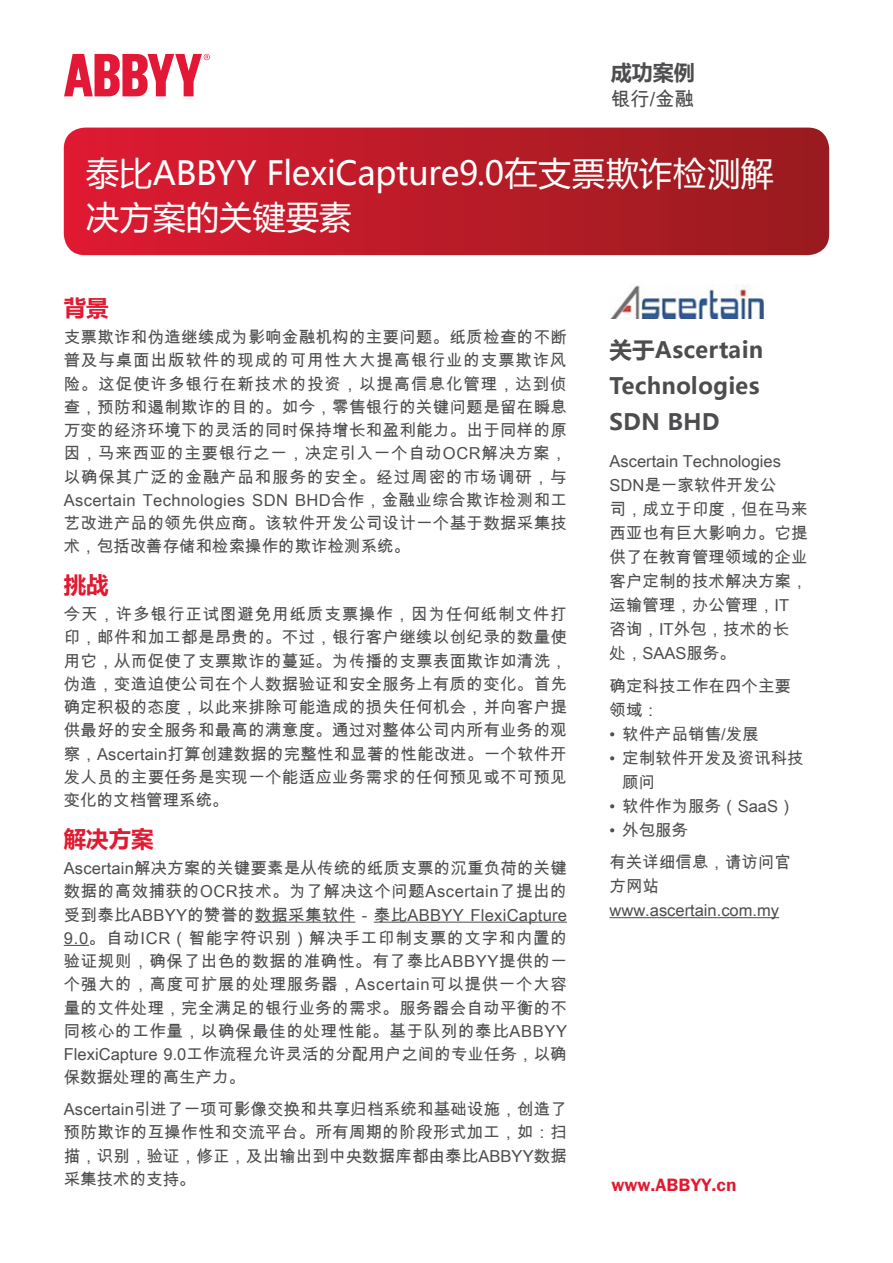
<style>
.page{position:relative;width:893px;height:1263px;background:#fff}
.page>*{position:absolute;margin:0;border:0;box-sizing:border-box;transform-origin:0 0}
.t1{font:33px/43.2px "Microsoft Ya Hei";letter-spacing:-.005em;color:#fff}
.t2{font:700 22.5px/36px "Microsoft Ya Hei";letter-spacing:.01em;color:#4d4d4f}
.t3{font:700 22.5px "Microsoft Ya Hei";color:#e11931}
.t4{font:700 21px "Microsoft Ya Hei";color:#4d4d4f}
.t5{font:19.5px "Arial Unicode MS";color:#4d4d4f}
.t6{font:18px "Franklin Gothic Demi ITC";color:#e11931}
.t7{font:16.5px/23.2px "Arial Unicode MS";color:#4d4d4f}
</style>
<div class="page">
<svg style="left:64px;top:128px;width:765px;height:127px;background:#ba1b28"></svg>
<svg style="left:64px;top:54px;width:146px;height:42px"></svg>
<hr style="left:609px;top:917px;width:170px;height:1px;background:#4d4d4f">
<hr style="left:255px;top:922px;width:100px;height:1px;background:#4d4d4f">
<hr style="left:374px;top:922px;width:193px;height:1px;background:#4d4d4f">
<svg style="left:64px;top:945px;width:25px;height:1px"></svg>
<img style="left:611px;top:285px;width:152px;height:34px">
<p class="t4" style="left:611px;top:57px;width:85px">成功案例</p>
<p class="t5" style="left:611px;top:85px;width:85px">银行/金融</p>
<h1 class="t1" style="left:86px;top:151px;width:689px">泰比ABBYY FlexiCapture9.0在支票欺诈检测解决方案的关键要素</h1>
<h2 class="t3" style="left:64px;top:292px;width:46px">背景</h2>
<p class="t7" style="left:64px;top:325px;width:505px;text-align:justify">支票欺诈和伪造继续成为影响金融机构的主要问题。纸质检查的不断普及与桌面出版软件的现成的可用性大大提高银行业的支票欺诈风险。这促使许多银行在新技术的投资，以提高信息化管理，达到侦查，预防和遏制欺诈的目的。如今，零售银行的关键问题是留在瞬息万变的经济环境下的灵活的同时保持增长和盈利能力。出于同样的原因，马来西亚的主要银行之一，决定引入一个自动OCR解决方案，以确保其广泛的金融产品和服务的安全。经过周密的市场调研，与Ascertain Technologies SDN BHD合作，金融业综合欺诈检测和工艺改进产品的领先供应商。该软件开发公司设计一个基于数据采集技术，包括改善存储和检索操作的欺诈检测系统。</p>
<h2 class="t3" style="left:64px;top:569px;width:46px">挑战</h2>
<p class="t7" style="left:64px;top:602px;width:505px;text-align:justify">今天，许多银行正试图避免用纸质支票操作，因为任何纸制文件打印，邮件和加工都是昂贵的。不过，银行客户继续以创纪录的数量使用它，从而促使了支票欺诈的蔓延。为传播的支票表面欺诈如清洗，伪造，变造迫使公司在个人数据验证和安全服务上有质的变化。首先确定积极的态度，以此来排除可能造成的损失任何机会，并向客户提供最好的安全服务和最高的满意度。通过对整体公司内所有业务的观察，Ascertain打算创建数据的完整性和显著的性能改进。一个软件开发人员的主要任务是实现一个能适应业务需求的任何预见或不可预见变化的文档管理系统。</p>
<h2 class="t3" style="left:64px;top:823px;width:91px">解决方案</h2>
<p class="t7" style="left:64px;top:856px;width:505px;text-align:justify">Ascertain解决方案的关键要素是从传统的纸质支票的沉重负荷的关键数据的高效捕获的OCR技术。为了解决这个问题Ascertain了提出的受到泰比ABBYY的赞誉的数据采集软件 - 泰比ABBYY FlexiCapture 9.0。自动ICR（智能字符识别）解决手工印制支票的文字和内置的验证规则，确保了出色的数据的准确性。有了泰比ABBYY提供的一个强大的，高度可扩展的处理服务器，Ascertain可以提供一个大容量的文件处理，完全满足的银行业务的需求。服务器会自动平衡的不同核心的工作量，以确保最佳的处理性能。基于队列的泰比ABBYY FlexiCapture 9.0工作流程允许灵活的分配用户之间的专业任务，以确保数据处理的高生产力。</p>
<p class="t7" style="left:64px;top:1097px;width:505px;text-align:justify">Ascertain引进了一项可影像交换和共享归档系统和基础设施，创造了预防欺诈的互操作性和交流平台。所有周期的阶段形式加工，如：扫描，识别，验证，修正，及出输出到中央数据库都由泰比ABBYY数据采集技术的支持。</p>
<h2 class="t2" style="left:609px;top:331px;width:155px">关于Ascertain<br>Technologies<br>SDN BHD</h2>
<p class="t7" style="left:609px;top:449px;width:199px;line-height:24px">Ascertain Technologies<br>SDN是一家软件开发公<br>司，成立于印度，但在马来西亚也有巨大影响力。它提供了在教育管理领域的企业客户定制的技术解决方案，运输管理，办公管理，IT咨询，IT外包，技术的长处，SAAS服务。</p>
<p class="t7" style="left:609px;top:673px;width:183px;line-height:24px">确定科技工作在四个主要领域：</p>
<p class="t7" style="left:609px;top:722px;width:151px">• 软件产品销售/发展</p>
<p class="t7" style="left:622px;top:745px;width:183px;line-height:24px;text-indent:-13px">• 定制软件开发及资讯科技顾问</p>
<p class="t7" style="left:609px;top:794px;width:187px">• 软件作为服务（SaaS）</p>
<p class="t7" style="left:609px;top:813px;width:183px;line-height:32.5px">• 外包服务<br>有关详细信息，请访问官</p>
<p class="t7" style="left:609px;top:874px;width:171px;line-height:24px">方网站www.ascertain.com.my</p>
<p class="t6" style="left:611px;top:1174px;width:127px">www.ABBYY.cn</p>
</div>
